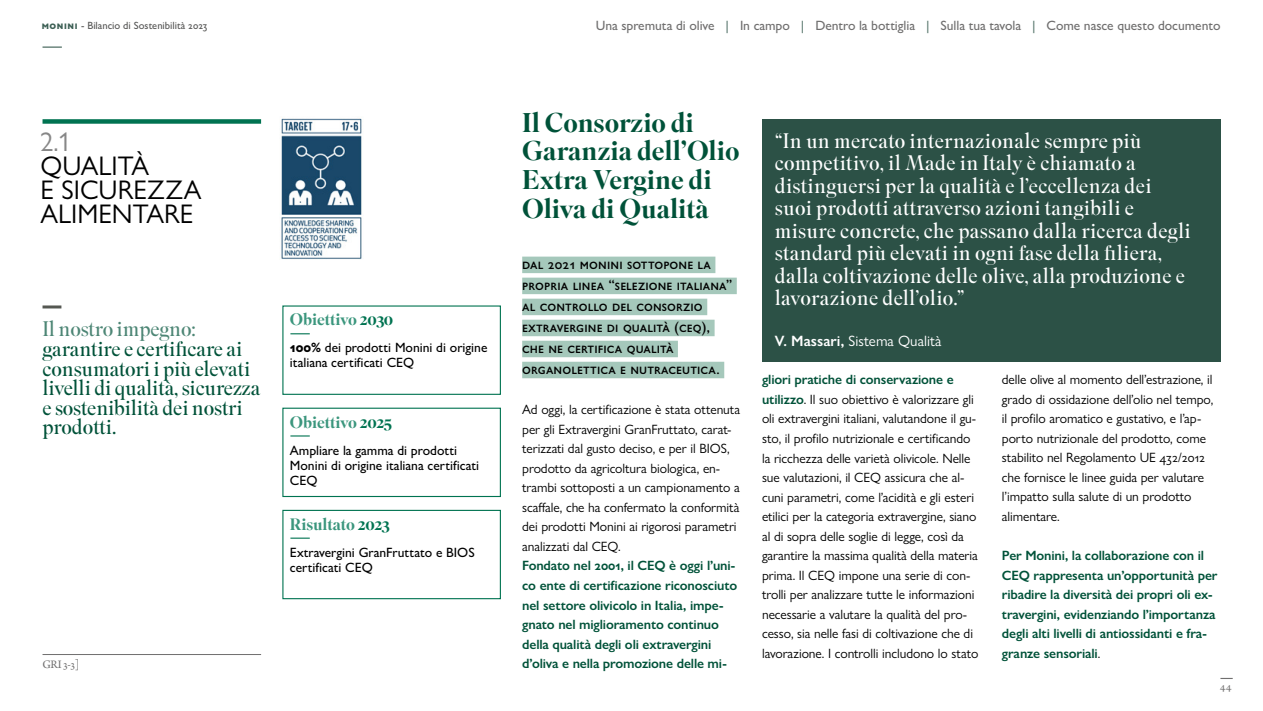
<style>
.page{position:relative;width:1263px;height:711px;background:#fff}
.page>*{position:absolute;margin:0;border:0;box-sizing:border-box;transform-origin:0 0}
.t1{font:500 27px/28.5px "Superior Title";letter-spacing:-.005em;color:#005239}
.t2{font:27px/24px "Gill Sans Nova";color:#000}
.t3{font:27px "Gill Sans Nova";color:#878787}
.t4{font:300 21px/22.5px "Superior Title";letter-spacing:.01em;color:#fff}
.t5{font:300 21px/19.5px "Superior Title";letter-spacing:-.01em;color:#005239}
.t6{font:300 21px "Superior Title";letter-spacing:-.01em;color:#4d8675}
.t7{font:500 16.5px "Superior Title";letter-spacing:-.01em;color:#3b967d}
.t8{font:500 15px/21px "Gill Sans Nova";letter-spacing:.01em;color:#000}
.t9{font:15px "Gill Sans Nova";color:#fff}
.t10{font:13.5px/19.5px "Gill Sans Nova";letter-spacing:-.005em;color:#000}
.t11{font:600 13.5px/19.5px "Gill Sans Nova";letter-spacing:-.01em;color:#005239}
.t12{font:500 13.5px/15px "Gill Sans Nova";color:#000}
.t13{font:500 13.5px "Gill Sans Nova";letter-spacing:-.005em;color:#706f6f}
.t14{font:12px "Arno Pro";color:#706f6f}
.t15{font:500 10.5px "Gill Sans Nova";color:#575756}
.s1{font-weight:700;color:#3c5f54}
.s2{color:#007351}
.s3{font-weight:700}
.s4{color:#547369}
.s5{font-weight:600}
.s6{font-weight:600;color:#005239}
.s7{font-weight:400;color:#000}
</style>
<div class="page">
<svg style="left:1221px;top:677px;width:12px;height:1px"></svg>
<svg style="left:43px;top:46px;width:19px;height:2px"></svg>
<div style="left:43px;top:119px;width:218px;height:5px;background:#007351"></div>
<div style="left:522px;top:256px;width:193px;height:17px;background:#a5c8bb"></div>
<div style="left:522px;top:277px;width:215px;height:17px;background:#a5c8bb"></div>
<div style="left:522px;top:298px;width:185px;height:17px;background:#a5c8bb"></div>
<div style="left:522px;top:319px;width:193px;height:17px;background:#a5c8bb"></div>
<div style="left:522px;top:340px;width:156px;height:17px;background:#a5c8bb"></div>
<div style="left:522px;top:361px;width:202px;height:17px;background:#a5c8bb"></div>
<div style="left:762px;top:119px;width:458px;height:242px;background:#2c5146"></div>
<img style="left:281px;top:118px;width:81px;height:141px">
<hr style="left:43px;top:305px;width:18px;height:3px;background:#555852">
<hr style="left:43px;top:653px;width:218px;height:1px;background:#706f6f">
<svg style="left:290px;top:333px;width:20px;height:1px"></svg>
<svg style="left:290px;top:435px;width:20px;height:1px"></svg>
<div style="left:282px;top:407px;width:219px;height:89px;border:1px solid #007351"></div>
<svg style="left:290px;top:537px;width:20px;height:1px"></svg>
<div style="left:282px;top:509px;width:219px;height:89px;border:1px solid #007351"></div>
<p class="t15" style="left:42px;top:19px;width:167px"><span class="s1">monini</span> - Bilancio di Sostenibilità 2023</p>
<h1 class="t3" style="left:40px;top:125px;width:30px">2.1</h1>
<h1 class="t2" style="left:40px;top:153px;width:162px">QUALITÀ<br>E SICUREZZA<br>ALIMENTARE</h1>
<h2 class="t6" style="left:43px;top:316px;width:155px">Il nostro impegno:</h2>
<h2 class="t5" style="left:43px;top:339px;width:220px">garantire e certificare ai consumatori i più elevati livelli di qualità, sicurezza e sostenibilità dei nostri prodotti.</h2>
<p class="t7" style="left:290px;top:309px;width:105px">Obiettivo <span class="s2">2030</span></p>
<p class="t12" style="left:290px;top:340px;width:199px"><span class="s3">100%</span> dei prodotti Monini di origine italiana certificati CEQ</p>
<p class="t7" style="left:290px;top:411px;width:104px">Obiettivo <span class="s2">2025</span></p>
<p class="t12" style="left:290px;top:442px;width:191px">Ampliare la gamma di prodotti<br>Monini di origine italiana certificati<br>CEQ</p>
<p class="t7" style="left:290px;top:513px;width:102px">Risultato <span class="s2">2023</span></p>
<p class="t12" style="left:290px;top:544px;width:186px">Extravergini GranFruttato e BIOS certificati CEQ</p>
<p class="t14" style="left:43px;top:657px;width:38px">GRI 3-3]</p>
<p class="t13" style="left:596px;top:17px;width:626px">Una spremuta di olive <span class="s4">|</span> In campo <span class="s4">|</span> Dentro la bottiglia <span class="s4">|</span> Sulla tua tavola <span class="s4">|</span> Come nasce questo documento</p>
<h1 class="t1" style="left:522px;top:109px;width:219px">Il Consorzio di<br>Garanzia dell’Olio<br>Extra Vergine di<br>Oliva di Qualità</h1>
<p class="t8" style="left:522px;top:253px;width:212px">dal 2021 monini sottopone la propria linea “selezione italiana” al controllo del consorzio extravergine di qualità (ceq), che ne certifica qualità organolettica e nutraceutica.</p>
<p class="t10" style="left:522px;top:399px;width:219px">Ad oggi, la certificazione è stata ottenuta per gli Extravergini GranFruttato, carat&shy;terizzati dal gusto deciso, e per il BIOS, prodotto da agricoltura biologica, en&shy;trambi sottoposti a un campionamento a scaffale, che ha confermato la conformità dei prodotti Monini ai rigorosi parametri analizzati dal CEQ.</p>
<p class="t11" style="left:522px;top:555px;width:217px">Fondato nel 2001, il CEQ è oggi l’uni&shy;co ente di certificazione riconosciuto nel settore olivicolo in Italia, impe&shy;gnato nel miglioramento continuo della qualità degli oli extravergini d’oliva e nella promozione delle mi-</p>
<p class="t4" style="left:775px;top:130px;width:418px">“In un mercato internazionale sempre più competitivo, il Made in Italy è chiamato a distinguersi per la qualità e l’eccellenza dei suoi prodotti attraverso azioni tangibili e misure concrete, che passano dalla ricerca degli standard più elevati in ogni fase della filiera, dalla coltivazione delle olive, alla produzione e lavorazione dell’olio.”</p>
<p class="t9" style="left:775px;top:331px;width:168px"><span class="s5">V. Massari,</span> Sistema Qualità</p>
<p class="t10" style="left:762px;top:369px;width:218px"><span class="s6">gliori pratiche di conservazione e utilizzo</span>. Il suo obiettivo è valorizzare gli oli extravergini italiani, valutandone il gu&shy;sto, il profilo nutrizionale e certificando la ricchezza delle varietà olivicole. Nelle sue valutazioni, il CEQ assicura che al&shy;cuni parametri, come l’acidità e gli esteri etilici per la categoria extravergine, siano al di sopra delle soglie di legge, così da garantire la massima qualità della materia prima. Il CEQ impone una serie di con&shy;trolli per analizzare tutte le informazioni necessarie a valutare la qualità del pro&shy;cesso, sia nelle fasi di coltivazione che di lavorazione. I controlli includono lo stato</p>
<p class="t10" style="left:1002px;top:369px;width:213px">delle olive al momento dell’estrazione, il grado di ossidazione dell’olio nel tempo, il profilo aromatico e gustativo, e l’ap&shy;porto nutrizionale del prodotto, come stabilito nel Regolamento UE 432/2012 che fornisce le linee guida per valutare l’impatto sulla salute di un prodotto alimentare.</p>
<p class="t11" style="left:1002px;top:545px;width:217px">Per Monini, la collaborazione con il CEQ rappresenta un’opportunità per ribadire la diversità dei propri oli ex&shy;travergini, evidenziando l’importanza degli alti livelli di antiossidanti e fra&shy;granze sensoriali<span class="s7">.</span></p>
<p class="t14" style="left:1220px;top:678px;width:14px">44</p>
</div>
